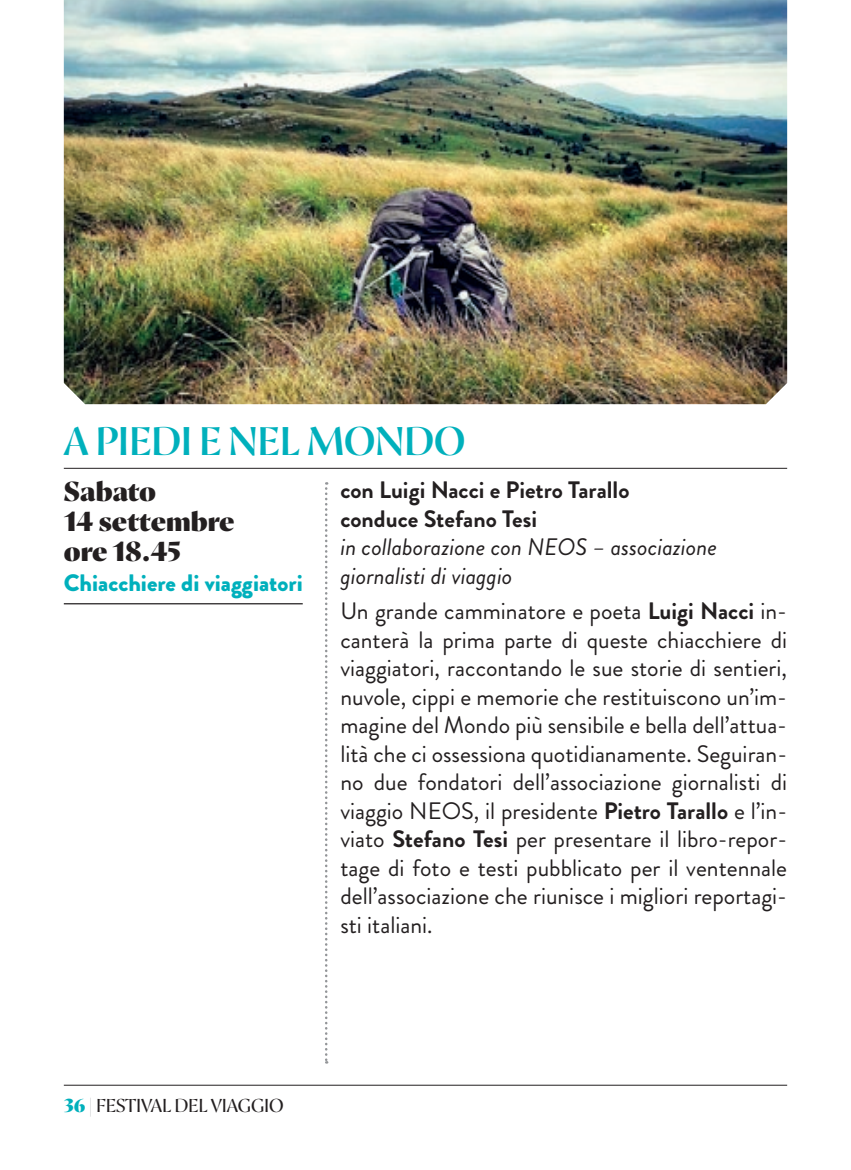
<style>
.page{position:relative;width:851px;height:1170px;background:#fff}
.page>*{position:absolute;margin:0;border:0;box-sizing:border-box;transform-origin:0 0}
.t1{font:600 40px "Proza Display";color:#00b0bc}
.t2{font:900 27.5px/30.2px "Proza Display";color:#231f20}
.t3{font:23.75px/28.5px "Brandon Grotesque";color:#231f20;text-align:justify}
.t4{font:italic 23.75px/28.5px "Brandon Grotesque";color:#231f20}
.t5{font:700 23.75px/28.5px "Brandon Grotesque";color:#231f20}
.t6{font:900 23.75px "Brandon Grotesque";color:#00b0bc}
.t7{font:18.75px "Proza Display";color:#231f20}
.s1{font-weight:700}
.s2{font-weight:900;color:#00b0bc}
.s3{color:#a8a9ad}
</style>
<div class="page">
<hr style="left:64px;top:1084px;width:723px;height:1px;background:#231f20">
<hr style="left:64px;top:603px;width:239px;height:1px;background:#231f20">
<hr style="left:64px;top:468px;width:723px;height:1px;background:#231f20">
<svg style="left:325px;top:482px;width:2px;height:581px"></svg>
<img style="left:64px;top:0;width:723px;height:404px">
<h1 class="t1" style="left:64px;top:418px;width:73px">A PIEDI</h1>
<h1 class="t1" style="left:199px;top:418px;width:54px">E NEL</h1>
<h1 class="t1" style="left:306px;top:418px;width:69px">MONDO</h1>
<p class="t5" style="left:340px;top:476px;width:290px">con Luigi Nacci e Pietro Tarallo conduce Stefano Tesi</p>
<p class="t4" style="left:340px;top:533px;width:378px">in collaborazione con NEOS – associazione giornalisti di viaggio</p>
<p class="t3" style="left:340px;top:597px;width:448px">Un grande camminatore e poeta <span class="s1">Luigi Nacci</span> in&shy;canterà la prima parte di queste chiacchiere di viaggiatori, raccontando le sue storie di sentieri, nuvole, cippi e memorie che restituiscono un’im&shy;magine del Mondo più sensibile e bella dell’attua&shy;lità che ci ossessiona quotidianamente. Seguiran&shy;no due fondatori dell’associazione giornalisti di viaggio NEOS, il presidente <span class="s1">Pietro Tarallo</span> e l’in&shy;viato <span class="s1">Stefano Tesi</span> per presentare il libro-repor&shy;tage di foto e testi pubblicato per il ventennale dell’associazione che riunisce i migliori reportagi&shy;sti italiani.</p>
<p class="t2" style="left:64px;top:476px;width:172px">Sabato<br>14 settembre ore 18.45</p>
<p class="t6" style="left:64px;top:565px;width:240px">Chiacchiere di viaggiatori</p>
<p class="t7" style="left:64px;top:1094px;width:72px"><span class="s2">36</span> <span class="s3">|</span> FESTIVAL</p>
<p class="t7" style="left:174px;top:1094px;width:12px">DEL</p>
<p class="t7" style="left:211px;top:1094px;width:23px">VIAGGIO</p>
</div>
